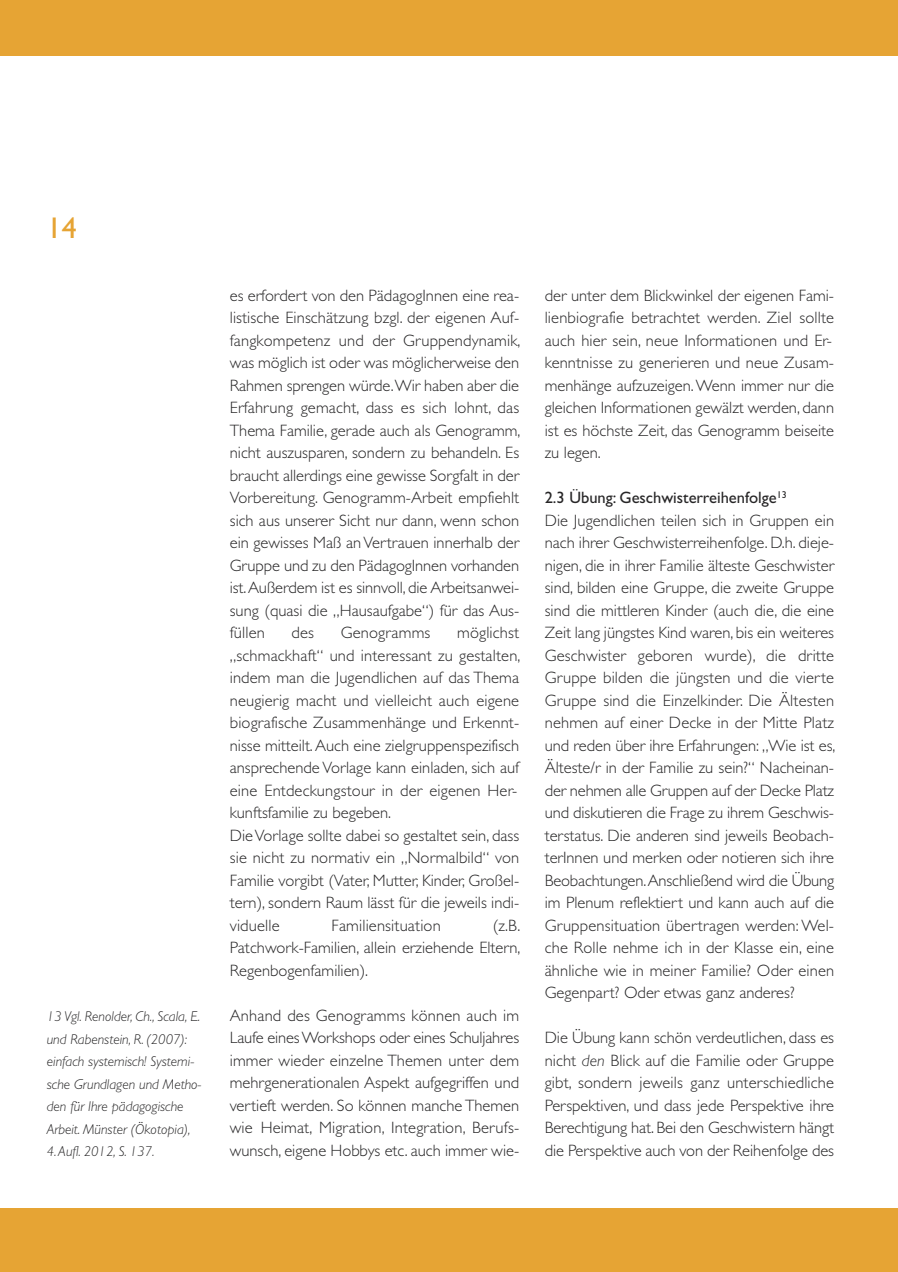
<style>
.page{position:relative;width:898px;height:1272px;background:#fff}
.page>*{position:absolute;margin:0;border:0;box-sizing:border-box;transform-origin:0 0}
.t1{font:30px "Gill Sans";color:#e6a434}
.t2{font:300 16.5px/22.5px "Gill Sans";color:#272627;text-align:justify}
.t3{font:italic 300 14.25px/22.5px "Gill Sans";color:#272627}
.s1{font-weight:400}
.s2{font-style:italic}
</style>
<div class="page">
<div style="left:0;top:1208px;width:897px;height:63px;background:#e6a434"></div>
<div style="left:0;top:0;width:897px;height:55px;background:#e6a434"></div>
<h1 class="t1" style="left:47px;top:217px;width:31px">14</h1>
<p class="t3" style="left:47px;top:1006px;width:156px">13 Vgl. Renolder, Ch., Scala, E. und Rabenstein, R. (2007): einfach systemisch! Systemi&shy;sche Grundlagen und Metho&shy;den für Ihre pädagogische<br>Arbeit. Münster (Ökotopia),<br>4.Aufl. 2012, S. 137.</p>
<p class="t2" style="left:230px;top:285px;width:292px">es erfordert von den PädagogInnen eine rea&shy;listische Einschätzung bzgl. der eigenen Auf&shy;fangkompetenz und der Gruppendynamik, was möglich ist oder was möglicherweise den Rahmen sprengen würde.Wir haben aber die Erfahrung gemacht, dass es sich lohnt, das Thema Familie, gerade auch als Genogramm, nicht auszusparen, sondern zu behandeln. Es braucht allerdings eine gewisse Sorgfalt in der Vorbereitung. Genogramm-Arbeit empfiehlt sich aus unserer Sicht nur dann, wenn schon ein gewisses Maß anVertrauen innerhalb der Gruppe und zu den PädagogInnen vorhanden ist.Außerdem ist es sinnvoll, die Arbeitsanwei&shy;sung (quasi die „Hausaufgabe“) für das Aus&shy;füllen</p>
<p class="t2" style="left:291px;top:623px;width:24px">des</p>
<p class="t2" style="left:341px;top:623px;width:91px">Genogramms</p>
<p class="t2" style="left:230px;top:623px;width:292px;text-align:left;text-indent:227px">möglichst „schmackhaft“ und interessant zu gestalten, indem man die Jugendlichen auf das Thema neugierig macht und vielleicht auch eigene biografische Zusammenhänge und Erkennt&shy;nisse mitteilt.Auch eine zielgruppenspezifisch ansprechende Vorlage kann einladen, sich auf eine Entdeckungstour in der eigenen Her&shy;kunftsfamilie zu begeben.<br>DieVorlage sollte dabei so gestaltet sein, dass sie nicht zu normativ ein „Normalbild“ von Familie vorgibt (Vater, Mutter, Kinder, Großel&shy;tern), sondern Raum lässt für die jeweils indi&shy;viduelle</p>
<p class="t2" style="left:230px;top:915px;width:292px;text-indent:263px">(z.B.<br>Patchwork-Familien, allein erziehende Eltern, Regenbogenfamilien).</p>
<p class="t2" style="left:230px;top:1005px;width:291px">Anhand des Genogramms können auch im Laufe einesWorkshops oder eines Schuljahres immer wieder einzelne Themen unter dem mehrgenerationalen Aspekt aufgegriffen und vertieft werden. So können manche Themen wie Heimat, Migration, Integration, Berufs&shy;wunsch, eigene Hobbys etc. auch immer wie-</p>
<p class="t2" style="left:331px;top:915px;width:111px">Familiensituation</p>
<p class="t2" style="left:544px;top:285px;width:291px">der unter dem Blickwinkel der eigenen Fami&shy;lienbiografie betrachtet werden. Ziel sollte auch hier sein, neue Informationen und Er&shy;kenntnisse zu generieren und neue Zusam&shy;menhänge aufzuzeigen.Wenn immer nur die gleichen Informationen gewälzt werden, dann ist es höchste Zeit, das Genogramm beiseite zu legen.</p>
<p class="t2" style="left:544px;top:488px;width:292px;text-align:left"><span class="s1">2.3 Übung: Geschwisterreihenfolge</span><sup>13<br></sup>Die Jugendlichen teilen sich in Gruppen ein nach ihrer Geschwisterreihenfolge. D.h. dieje&shy;nigen, die in ihrer Familie älteste Geschwister sind, bilden eine Gruppe, die zweite Gruppe sind die mittleren Kinder (auch die, die eine Zeit lang jüngstes Kind waren, bis ein weiteres Geschwister geboren wurde), die dritte Gruppe bilden die jüngsten und die vierte Gruppe sind die Einzelkinder. Die Ältesten nehmen auf einer Decke in der Mitte Platz und reden über ihre Erfahrungen: „Wie ist es, Älteste/r in der Familie zu sein?“ Nacheinan&shy;der nehmen alle Gruppen auf der Decke Platz und diskutieren die Frage zu ihrem Geschwis&shy;terstatus. Die anderen sind jeweils Beobach&shy;terInnen und merken oder notieren sich ihre Beobachtungen.Anschließend wird die Übung im Plenum reflektiert und kann auch auf die Gruppensituation übertragen werden: Wel&shy;che Rolle nehme ich in der Klasse ein, eine ähnliche wie in meiner Familie? Oder einen Gegenpart? Oder etwas ganz anderes?</p>
<p class="t2" style="left:544px;top:1028px;width:291px">Die Übung kann schön verdeutlichen, dass es nicht <span class="s2">den</span> Blick auf die Familie oder Gruppe gibt, sondern jeweils ganz unterschiedliche Perspektiven, und dass jede Perspektive ihre Berechtigung hat. Bei den Geschwistern hängt die Perspektive auch von der Reihenfolge des</p>
</div>
